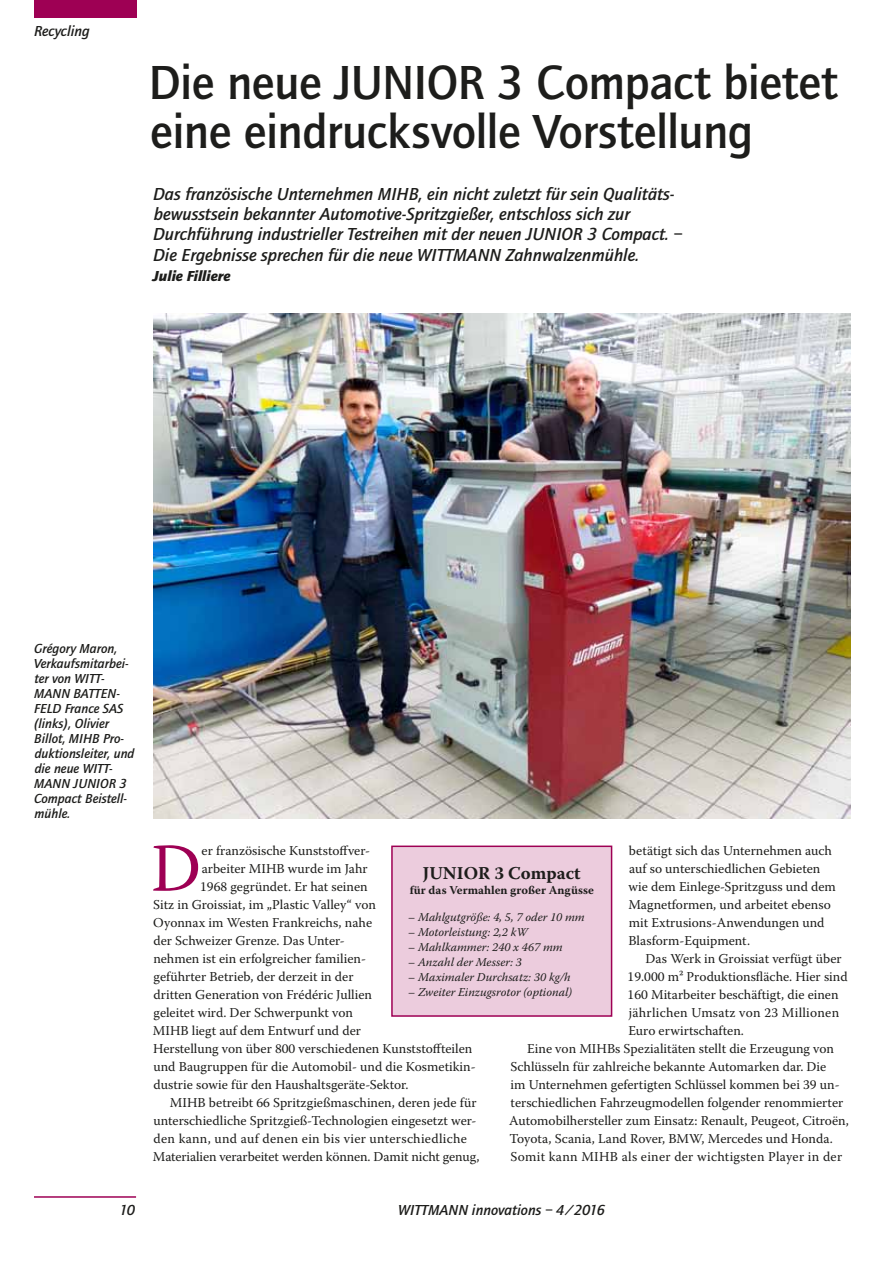
<style>
.page{position:relative;width:893px;height:1263px;background:#fff}
.page>*{position:absolute;margin:0;border:0;box-sizing:border-box;transform-origin:0 0}
.t1{font:68.25px "Warnock Pro";color:#9e0054}
.t2{font:500 49.5px/49.5px "Quay Sans";letter-spacing:-.01em;color:#1d1d1b}
.t3{font:italic 500 18px/20.2px "Quay Sans";color:#1d1d1b}
.t4{font:700 18px "Warnock Pro";letter-spacing:.005em;color:#1d1d1b}
.t5{font:italic 500 15px "Quay Sans";color:#1d1d1b}
.t6{font:italic 900 15px "Quay Sans";color:#1d1d1b}
.t7{font:13.5px/18px "Warnock Pro";color:#1d1d1b}
.t8{font:italic 500 13.5px/15px "Quay Sans";color:#1d1d1b}
.t9{font:13.5px "Warnock Pro";letter-spacing:.02em;color:#1d1d1b}
.t10{font:italic 12px "Warnock Pro";color:#1d1d1b}
.t11{font:700 12px "Warnock Pro";color:#1d1d1b}
</style>
<div class="page">
<div style="left:34px;top:0;width:102px;height:18px;background:#9e0054"></div>
<hr style="left:34px;top:1196px;width:102px;height:2px;background:#9e0054">
<div style="left:391px;top:845px;width:221px;height:172px;background:#ecccdd;border:2px solid #9e0054"></div>
<img style="left:153px;top:314px;width:697px;height:504px">
<p class="t5" style="left:34px;top:22px;width:57px">Recycling</p>
<h2 class="t2" style="left:149px;top:58px;width:691px">Die neue JUNIOR 3 Compact bietet eine eindrucksvolle Vorstellung</h2>
<p class="t3" style="left:153px;top:184px;width:531px">Das französische Unternehmen MIHB, ein nicht zuletzt für sein Qualitäts&shy;bewusstsein bekannter Automotive-Spritzgießer, entschloss sich zur Durchführung industrieller Testreihen mit der neuen JUNIOR 3 Compact. – Die Ergebnisse sprechen für die neue WITTMANN Zahnwalzenmühle.</p>
<p class="t6" style="left:153px;top:267px;width:80px">Julie Filliere</p>
<p class="t8" style="left:33px;top:641px;width:103px">Grégory Maron,<br>Verkaufsmitarbei&shy;ter von WITT-<br>MANN BATTEN-<br>FELD France SAS (links), Olivier<br>Billot, MIHB Pro&shy;duktionsleiter, und die neue WITT-<br>MANN JUNIOR 3<br>Compact Beistell&shy;mühle.</p>
<h1 class="t1" style="left:151px;top:827px;width:52px">D</h1>
<p class="t7" style="left:202px;top:841px;width:170px">er französische Kunststoffver-</p>
<p class="t7" style="left:628px;top:841px;width:209px">betätigt sich das Unternehmen auch auf so unterschiedlichen Gebieten wie dem Einlege-Spritzguss und dem<br>Magnetformen, und arbeitet ebenso mit Extrusions-Anwendungen und<br>Blasform-Equipment.</p>
<p class="t7" style="left:646px;top:949px;width:198px">Das Werk in Groissiat verfügt über</p>
<p class="t7" style="left:628px;top:967px;width:222px">19.000 m² Produktionsfläche. Hier sind</p>
<p class="t7" style="left:628px;top:985px;width:213px">160 Mitarbeiter beschäftigt, die einen</p>
<p class="t9" style="left:629px;top:1004px;width:212px">jährlichen Umsatz von 23 Millionen</p>
<p class="t7" style="left:628px;top:1021px;width:117px">Euro erwirtschaften.</p>
<p class="t7" style="left:527px;top:1039px;width:308px">Eine von MIHBs Spezialitäten stellt die Erzeugung von</p>
<p class="t7" style="left:510px;top:1057px;width:317px">Schlüsseln für zahlreiche bekannte Automarken dar. Die</p>
<p class="t7" style="left:511px;top:1075px;width:330px">im Unternehmen gefertigten Schlüssel kommen bei 39 un-</p>
<p class="t7" style="left:511px;top:1093px;width:334px">terschiedlichen Fahrzeugmodellen folgender renommierter</p>
<p class="t7" style="left:509px;top:1111px;width:341px">Automobilhersteller zum Einsatz: Renault, Peugeot, Citroën,</p>
<p class="t7" style="left:509px;top:1129px;width:325px">Toyota, Scania, Land Rover, BMW, Mercedes und Honda.</p>
<p class="t9" style="left:510px;top:1148px;width:333px">Somit kann MIHB als einer der wichtigsten Player in der</p>
<p class="t7" style="left:202px;top:859px;width:167px">arbeiter MIHB wurde im Jahr</p>
<p class="t7" style="left:200px;top:877px;width:169px">1968 gegründet. Er hat seinen</p>
<p class="t7" style="left:153px;top:895px;width:224px">Sitz in Groissiat, im „Plastic Valley“ von</p>
<p class="t7" style="left:153px;top:913px;width:220px">Oyonnax im Westen Frankreichs, nahe</p>
<p class="t7" style="left:153px;top:931px;width:193px">der Schweizer Grenze. Das Unter-</p>
<p class="t7" style="left:153px;top:949px;width:214px">nehmen ist ein erfolgreicher familien-</p>
<p class="t7" style="left:154px;top:967px;width:201px">geführter Betrieb, der derzeit in der</p>
<p class="t7" style="left:153px;top:985px;width:220px">dritten Generation von Frédéric Jullien</p>
<p class="t7" style="left:154px;top:1003px;width:201px">geleitet wird. Der Schwerpunkt von</p>
<p class="t7" style="left:153px;top:1021px;width:210px">MIHB liegt auf dem Entwurf und der</p>
<p class="t7" style="left:153px;top:1039px;width:321px">Herstellung von über 800 verschiedenen Kunststoffteilen</p>
<p class="t7" style="left:153px;top:1057px;width:324px">und Baugruppen für die Automobil- und die Kosmetikin-</p>
<p class="t7" style="left:153px;top:1075px;width:256px">dustrie sowie für den Haushaltsgeräte-Sektor.</p>
<p class="t7" style="left:170px;top:1093px;width:308px">MIHB betreibt 66 Spritzgießmaschinen, deren jede für</p>
<p class="t7" style="left:153px;top:1111px;width:325px">unterschiedliche Spritzgieß-Technologien eingesetzt wer-</p>
<p class="t9" style="left:153px;top:1130px;width:315px">den kann, und auf denen ein bis vier unterschiedliche</p>
<p class="t7" style="left:153px;top:1147px;width:328px">Materialien verarbeitet werden können. Damit nicht genug,</p>
<h3 class="t4" style="left:423px;top:862px;width:159px">JUNIOR 3 Compact</h3>
<p class="t11" style="left:410px;top:882px;width:186px">für das Vermahlen großer Angüsse</p>
<p class="t10" style="left:408px;top:909px;width:178px">– Mahlgutgröße: 4, 5, 7 oder 10 mm</p>
<p class="t10" style="left:408px;top:924px;width:121px">– Motorleistung: 2,2 kW</p>
<p class="t10" style="left:408px;top:939px;width:156px">– Mahlkammer: 240 x 467 mm</p>
<p class="t10" style="left:408px;top:954px;width:115px">– Anzahl der Messer: 3</p>
<p class="t10" style="left:408px;top:969px;width:164px">– Maximaler Durchsatz: 30 kg/h</p>
<p class="t10" style="left:408px;top:984px;width:165px">– Zweiter Einzugsrotor (optional)</p>
<p class="t5" style="left:120px;top:1201px;width:17px">10</p>
<p class="t5" style="left:398px;top:1201px;width:208px">WITTMANN innovations – 4/2016</p>
</div>
